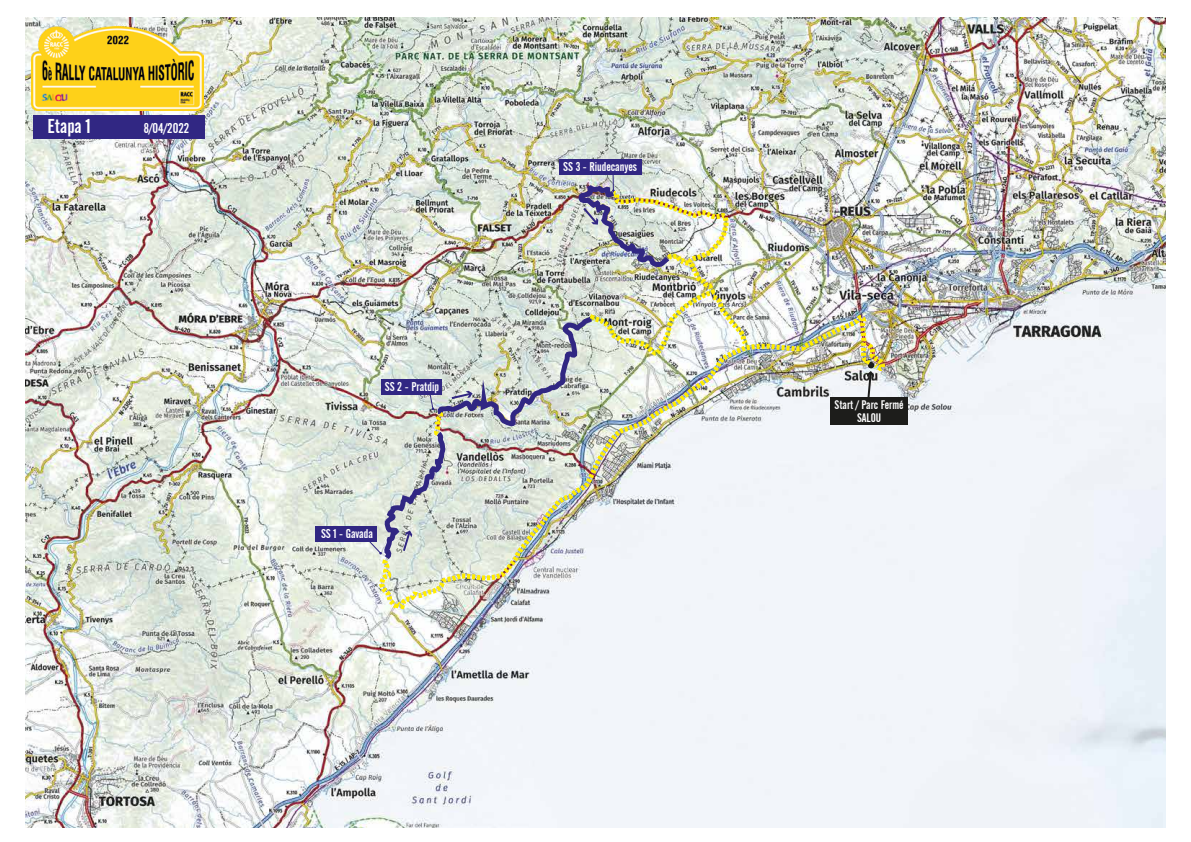
<style>
.page{position:relative;width:1191px;height:842px;background:#fff}
.page>*{position:absolute;margin:0;border:0;box-sizing:border-box;transform-origin:0 0}
.t1{font:20px "Alternate Gothic No 2 BT";color:#fff}
.t2{font:14px "Alternate Gothic No 2 BT";color:#fff}
.t3{font:12.6px "Alternate Gothic No 2 BT";color:#fff}
.t4{font:12.4px "Alternate Gothic No 2 BT";color:#fff}
.t5{font:12.3px "Alternate Gothic No 2 BT";color:#fff}
.s1{font-size:12.3px}
</style>
<div class="page">
<img style="left:26px;top:17px;width:1139px;height:811px">
<div style="left:33px;top:115px;width:171px;height:23px;background:#312783"></div>
<img style="left:32px;top:26px;width:171px;height:85px">
<div style="left:830px;top:397px;width:77px;height:28px;background:#1d1d1b"></div>
<div style="left:559px;top:159px;width:82px;height:15px;background:#312783"></div>
<div style="left:316px;top:526px;width:61px;height:16px;background:#312783"></div>
<img style="left:375px;top:311px;width:496px;height:303px">
<svg style="left:862px;top:338px;width:26px;height:64px"></svg>
<img style="left:367px;top:172px;width:383px;height:393px">
<h1 class="t1" style="left:48px;top:114px;width:45px">Etapa 1</h1>
<p class="t2" style="left:144px;top:120px;width:47px">8/04/2022</p>
<p class="t3" style="left:385px;top:380px;width:56px">SS 2 - Pratdip</p>
<p class="t3" style="left:321px;top:526px;width:53px">SS 1 - Gavada</p>
<p class="t3" style="left:563px;top:159px;width:75px">SS 3 - Riudecanyes</p>
<p class="t4" style="left:834px;top:398px;width:71px"><span class="s1">Start /</span> Parc Fermé</p>
<p class="t5" style="left:857px;top:410px;width:26px">SALOU</p>
</div>
